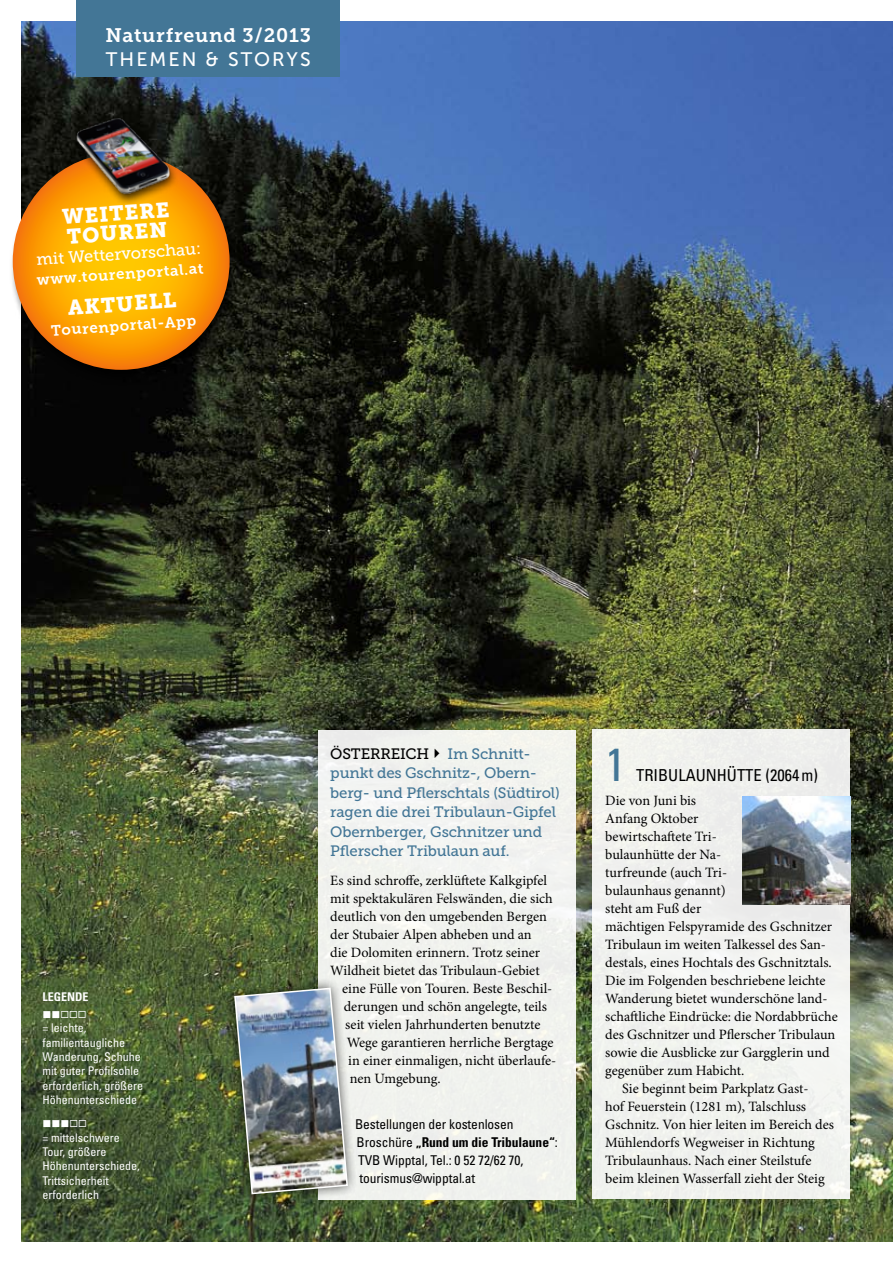
<style>
.page{position:relative;width:893px;height:1263px;background:#fff}
.page>*{position:absolute;margin:0;border:0;box-sizing:border-box;transform-origin:0 0}
.zwiti{font:condensed 46.5px "Univers";color:#437696}
.t1{font:21px/19.5px "Museo Slab 900";color:#fff}
.t2{font:19.5px/24px "Museo Slab 700";letter-spacing:.04em;color:#fff}
.zwiti-2{font:condensed 16.5px "Univers";color:#000}
.t3{font:16.5px "Museo Slab 500";color:#fff}
.Intro__große_Headlin{font:15px/19.5px "Museo Slab 500";letter-spacing:-.01em;color:#437696}
.t4{font:15px "Museo Slab 700";color:#fff}
.copy{font:14.25px/18px "Minion Pro";color:#000}
.copy_mit_einzug{font:14.25px/18px "Minion Pro";color:#000}
.Kasten_copy{font:condensed 13.5px/18px "Univers";letter-spacing:-.005em;color:#000}
.Kasten_copy-2{font:condensed 12px/14.4px "Univers";color:#fff}
.Kasten_copy-3{font:12px "Wingdings";color:#fff}
.Kasten_copy-4{font:700 condensed 12px "Univers";color:#fff}
.s1{font-family:"Museo Sans 500"}
.s2{color:#000}
.s3{font-weight:700}
</style>
<div class="page">
<img style="left:21px;top:21px;width:872px;height:1221px">
<div style="left:77px;top:0;width:263px;height:77px;background:#437696"></div>
<div style="left:592px;top:730px;width:258px;height:469px;background:#f1f2ef"></div>
<img style="left:742px;top:796px;width:108px;height:108px">
<div style="left:317px;top:730px;width:258px;height:469px;background:#f1f2ee"></div>
<div style="left:9px;top:152px;width:233px;height:233px;background:#000;opacity:.75"></div>
<svg style="left:13px;top:153px;width:217px;height:217px"></svg>
<div style="left:70px;top:115px;width:108px;height:90px;background:#000;opacity:.75"></div>
<img style="left:73px;top:110px;width:100px;height:91px">
<img style="left:222px;top:975px;width:138px;height:232px">
<p class="t2" style="left:106px;top:23px;width:207px">Naturfreund 3/2013<br><span class="s1">THEMEN &amp; STORYS</span></p>
<p class="t1" style="left:62px;top:208px;width:109px;rotate:-4deg">WEITERE<br>TOUREN</p>
<p class="t3" style="left:36px;top:251px;width:166px;rotate:-4deg">mit Wettervorschau:</p>
<p class="t4" style="left:36px;top:271px;width:169px;rotate:-4deg">www.tourenportal.at</p>
<p class="t1" style="left:67px;top:298px;width:110px;rotate:-4deg">AKTUELL</p>
<p class="t4" style="left:51px;top:322px;width:147px;rotate:-4deg">Tourenportal-App</p>
<p class="Kasten_copy-4" style="left:43px;top:990px;width:47px">LEGENDE</p>
<p class="Kasten_copy-3" style="left:43px;top:1008px;width:45px">■■◻◻◻</p>
<p class="Kasten_copy-2" style="left:43px;top:1020px;width:102px">= leichte, familientaugliche<br>Wanderung, Schuhe mit guter Profilsohle erforderlich, größere<br>Höhenunterschiede</p>
<p class="Kasten_copy-3" style="left:43px;top:1117px;width:46px">■■■◻◻</p>
<p class="Kasten_copy-2" style="left:43px;top:1130px;width:99px">= mittelschwere<br>Tour, größere<br>Höhenunterschiede,<br>Trittsicherheit erforderlich</p>
<p class="Intro__große_Headlin" style="left:330px;top:744px;width:231px"><span class="s2">ÖSTERREICH✔</span> Im Schnitt&shy;punkt des Gschnitz-, Obern&shy;berg- und Pflerschtals (Südtirol) ragen die drei Tribulaun-Gipfel<br>Obernberger, Gschnitzer und<br>Pflerscher Tribulaun auf.</p>
<p class="copy" style="left:330px;top:871px;width:218px">Es sind schroffe, zerklüftete Kalkgipfel</p>
<p class="copy" style="left:330px;top:889px;width:224px">mit spektakulären Felswänden, die sich</p>
<p class="copy" style="left:330px;top:907px;width:218px">deutlich von den umgebenden Bergen</p>
<p class="copy" style="left:330px;top:925px;width:203px">der Stubaier Alpen abheben und an</p>
<p class="copy" style="left:330px;top:943px;width:211px">die Dolomiten erinnern. Trotz seiner</p>
<p class="copy" style="left:330px;top:961px;width:211px">Wildheit bietet das Tribulaun-Gebiet</p>
<p class="copy" style="left:342px;top:979px;width:212px">eine Fülle von Touren. Beste Beschil-</p>
<p class="copy" style="left:344px;top:997px;width:205px">derungen und schön angelegte, teils</p>
<p class="copy" style="left:345px;top:1015px;width:197px">seit vielen Jahrhunderten benutzte</p>
<p class="copy" style="left:347px;top:1033px;width:208px">Wege garantieren herrliche Bergtage</p>
<p class="copy" style="left:348px;top:1051px;width:210px">in einer einmaligen, nicht überlaufe-</p>
<p class="copy" style="left:350px;top:1069px;width:93px">nen Umgebung.</p>
<p class="Kasten_copy" style="left:355px;top:1115px;width:204px">Bestellungen der kostenlosen<br>Broschüre <span class="s3">„Rund um die Tribulaune“</span>:<br>TVB Wipptal, Tel.: 0 52 72/62 70, tourismus@wipptal.at</p>
<p class="zwiti" style="left:605px;top:734px;width:22px">1</p>
<p class="zwiti-2" style="left:636px;top:764px;width:183px">TRIBULAUNHÜTTE (2064m)</p>
<p class="copy" style="left:605px;top:791px;width:234px">Die von Juni bis<br>Anfang Oktober<br>bewirtschaftete Tri-<br>bulaunhütte der Na-<br>turfreunde (auch Tri-<br>bulaunhaus genannt)<br>steht am Fuß der<br>mächtigen Felspyramide des Gschnitzer<br>Tribulaun im weiten Talkessel des San&shy;destals, eines Hochtals des Gschnitztals.<br>Die im Folgenden beschriebene leichte<br>Wanderung bietet wunderschöne land&shy;schaftliche Eindrücke: die Nordabbrüche des Gschnitzer und Pflerscher Tribulaun sowie die Ausblicke zur Gargglerin und gegenüber zum Habicht.</p>
<p class="copy_mit_einzug" style="left:605px;top:1079px;width:230px;text-indent:17px">Sie beginnt beim Parkplatz Gast-<br>hof Feuerstein (1281 m), Talschluss Gschnitz. Von hier leiten im Bereich des Mühlendorfs Wegweiser in Richtung Tribulaunhaus. Nach einer Steilstufe beim kleinen Wasserfall zieht der Steig</p>
</div>
